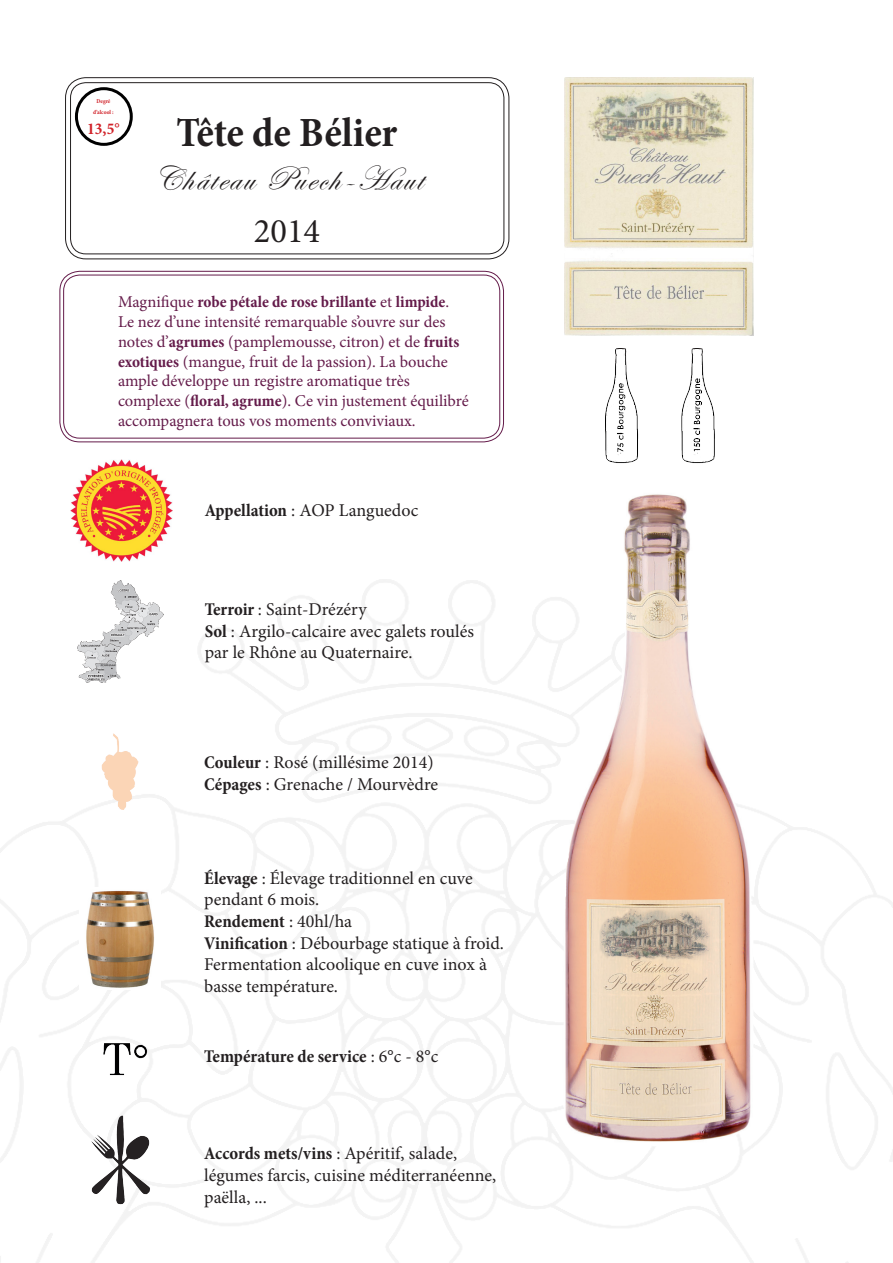
<style>
.page{position:relative;width:893px;height:1263px;background:#fff}
.page>*{position:absolute;margin:0;border:0;box-sizing:border-box;transform-origin:0 0}
.t1{font:700 condensed 42px "Minion Pro";color:#231f20}
.t2{font:34.5px "Edwardian Script ITC";letter-spacing:.07em;color:#231f20}
.t3{font:34.5px "Minion Pro";color:#231f20}
.t4{font:18px/21.6px "Minion Pro";color:#231f20}
.t5{font:700 condensed 18px "Minion Pro";letter-spacing:-.005em;color:#231f20}
.t6{font:16.5px "Minion Pro";letter-spacing:-.005em;color:#641b4a}
.t7{font:700 condensed 16.5px "Minion Pro";color:#641b4a}
.t8{font:700 condensed 16.5px "Minion Pro";color:#d1232a}
.t9{font:700 condensed 6px/10.8px "Minion Pro";letter-spacing:.005em;color:#d1232a;text-align:center}
.s1{font-weight:400;font-stretch:normal}
.s2{font-weight:700;font-stretch:condensed}
</style>
<div class="page">
<img style="left:504px;top:494px;width:310px;height:694px">
<img style="left:565px;top:77px;width:188px;height:259px">
<img style="left:681px;top:348px;width:34px;height:115px">
<div style="left:65px;top:77px;width:444px;height:182px;border:1px solid #231f20;border-radius:20px"></div>
<div style="left:70px;top:82px;width:434px;height:172px;border:1px solid #231f20;border-radius:16px"></div>
<div style="left:60px;top:271px;width:444px;height:171px;border:1px solid #641b4a;border-radius:20px"></div>
<div style="left:63px;top:275px;width:437px;height:163px;border:1px solid #641b4a;border-radius:16px"></div>
<img style="left:70px;top:459px;width:102px;height:102px">
<img style="left:78px;top:580px;width:85px;height:102px">
<img style="left:77px;top:733px;width:86px;height:81px">
<img style="left:85px;top:890px;width:70px;height:98px">
<img style="left:69px;top:1006px;width:102px;height:205px">
<img style="left:605px;top:348px;width:34px;height:115px">
<div style="left:75px;top:87px;width:58px;height:59px;border:3px solid #000;border-radius:50%"></div>
<p class="t9" style="left:93px;top:96px;width:22px">Degré d’alcool :</p>
<p class="t8" style="left:87px;top:117px;width:34px">13,5°</p>
<p class="t1" style="left:177px;top:103px;width:222px">Tête de Bélier</p>
<p class="t2" style="left:152px;top:159px;width:271px">Château Puech-Haut</p>
<p class="t3" style="left:254px;top:208px;width:68px">2014</p>
<p class="t7" style="left:118px;top:291px;width:333px"><span class="s1">Magnifique</span> robe pétale de rose brillante <span class="s1">et</span> limpide<span class="s1">.</span></p>
<p class="t6" style="left:118px;top:311px;width:329px">Le nez d’une intensité remarquable s’ouvre sur des</p>
<p class="t6" style="left:118px;top:330px;width:343px">notes d’<span class="s2">agrumes</span> (pamplemousse, citron) et de <span class="s2">fruits</span></p>
<p class="t6" style="left:118px;top:350px;width:331px"><span class="s2">exotiques</span> (mangue, fruit de la passion). La bouche</p>
<p class="t6" style="left:118px;top:370px;width:293px">ample développe un registre aromatique très</p>
<p class="t6" style="left:118px;top:390px;width:352px">complexe (<span class="s2">floral, agrume</span>). Ce vin justement équilibré</p>
<p class="t6" style="left:118px;top:410px;width:299px">accompagnera tous vos moments conviviaux.</p>
<p class="t4" style="left:205px;top:499px;width:215px"><span class="s2">Appellation</span> : AOP Languedoc</p>
<p class="t4" style="left:205px;top:599px;width:164px"><span class="s2">Terroir</span> : Saint-Drézéry</p>
<p class="t4" style="left:205px;top:620px;width:271px"><span class="s2">Sol</span> : Argilo-calcaire avec galets roulés par le Rhône au Quaternaire.</p>
<p class="t4" style="left:204px;top:752px;width:231px"><span class="s2">Couleur</span> : Rosé (millésime 2014)</p>
<p class="t4" style="left:204px;top:773px;width:235px"><span class="s2">Cépages</span> : Grenache / Mourvèdre</p>
<p class="t4" style="left:204px;top:867px;width:270px"><span class="s2">Élevage</span> : Élevage traditionnel en cuve pendant 6 mois.</p>
<p class="t5" style="left:204px;top:909px;width:150px">Rendement <span class="s1">: 40hl/ha</span></p>
<p class="t4" style="left:204px;top:932px;width:301px"><span class="s2">Vinification</span> : Débourbage statique à froid.<br>Fermentation alcoolique en cuve inox à basse température.</p>
<p class="t5" style="left:204px;top:1044px;width:236px">Température de service <span class="s1">: 6°c - 8°c</span></p>
<p class="t4" style="left:204px;top:1143px;width:294px"><span class="s2">Accords mets/vins</span> : Apéritif, salade, légumes farcis, cuisine méditerranéenne, paëlla, ...</p>
</div>
